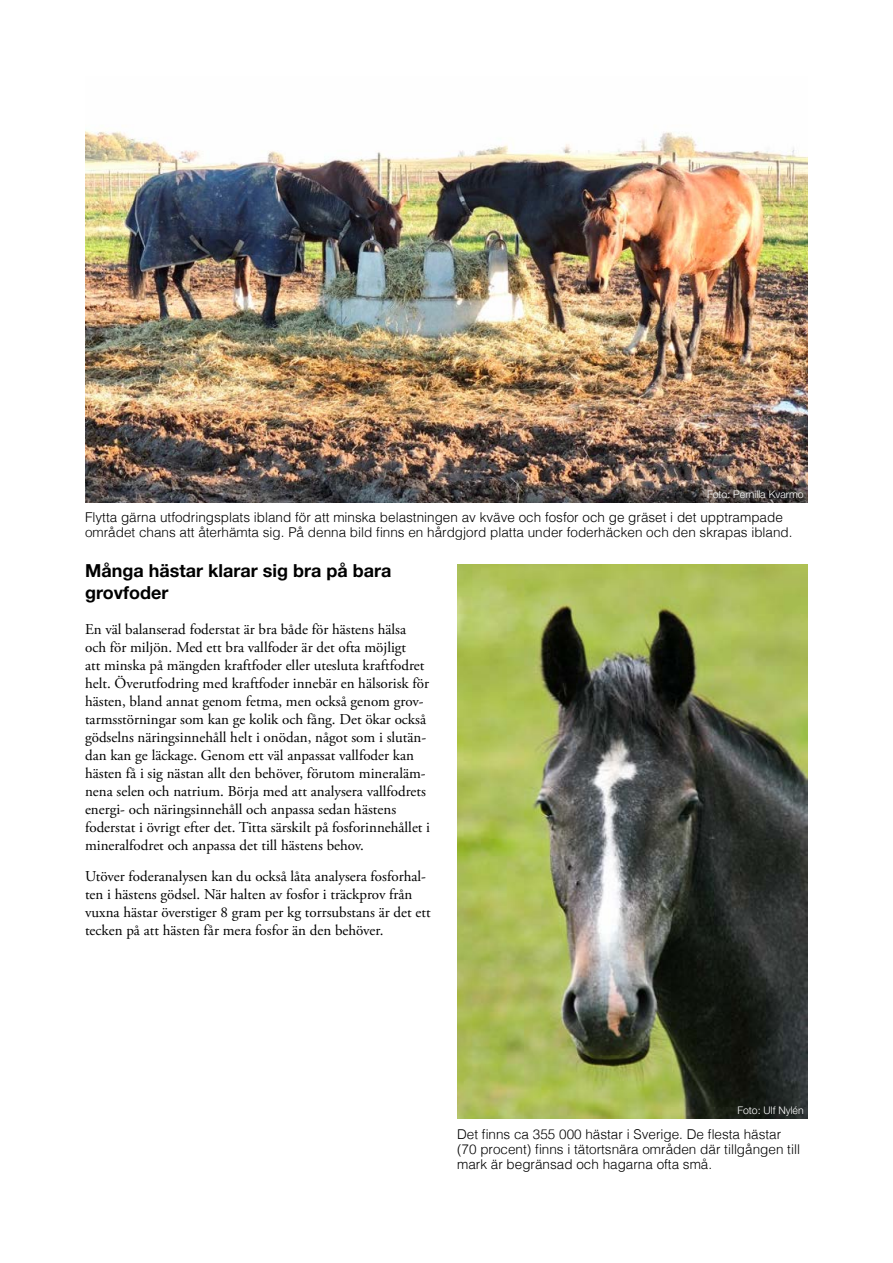
<style>
.page{position:relative;width:893px;height:1263px;background:#fff}
.page>*{position:absolute;margin:0;border:0;box-sizing:border-box;transform-origin:0 0}
.t1{font:700 18px/21.6px "Helvetica Neue LT Com";color:#000}
.t2{font:15px/18px "Adobe Garamond Pro";color:#000}
.t3{font:13.5px/15px "Helvetica Light 2";color:#000}
.t4{font:300 13.5px "Helvetica";color:#000}
.t5{font:300 10.5px "Helvetica Neue LT Com";color:#fff}
</style>
<div class="page">
<img style="left:457px;top:564px;width:351px;height:554px">
<img style="left:85px;top:130px;width:723px;height:372px">
<p class="t5" style="left:707px;top:488px;width:98px">Foto: Pernilla Kvarmo</p>
<p class="t4" style="left:85px;top:505px;width:699px">Flytta gärna utfodringsplats ibland för att minska belastningen av kväve och fosfor och ge gräset i det upptrampade</p>
<p class="t3" style="left:85px;top:523px;width:709px">området chans att återhämta sig. På denna bild finns en hårdgjord platta under foderhäcken och den skrapas ibland.</p>
<p class="t1" style="left:85px;top:559px;width:308px">Många hästar klarar sig bra på bara grovfoder</p>
<p class="t2" style="left:85px;top:621px;width:347px">En väl balanserad foderstat är bra både för hästens hälsa och för miljön. Med ett bra vallfoder är det ofta möjligt<br>att minska på mängden kraftfoder eller utesluta kraftfodret helt. Överutfodring med kraftfoder innebär en hälsorisk för hästen, bland annat genom fetma, men också genom grov&shy;tarmsstörningar som kan ge kolik och fång. Det ökar också gödselns näringsinnehåll helt i onödan, något som i slutän&shy;dan kan ge läckage. Genom ett väl anpassat vallfoder kan hästen få i sig nästan allt den behöver, förutom mineraläm&shy;nena selen och natrium. Börja med att analysera vallfodrets energi- och näringsinnehåll och anpassa sedan hästens foderstat i övrigt efter det. Titta särskilt på fosforinnehållet i mineralfodret och anpassa det till hästens behov.</p>
<p class="t2" style="left:85px;top:867px;width:347px">Utöver foderanalysen kan du också låta analysera fosforhal&shy;ten i hästens gödsel. När halten av fosfor i träckprov från vuxna hästar överstiger 8 gram per kg torrsubstans är det ett tecken på att hästen får mera fosfor än den behöver.</p>
<p class="t5" style="left:737px;top:1104px;width:68px">Foto: Ulf Nylén</p>
<p class="t3" style="left:457px;top:1126px;width:344px">Det finns ca 355 000 hästar i Sverige. De flesta hästar (70 procent) finns i tätortsnära områden där tillgången till</p>
<p class="t4" style="left:457px;top:1153px;width:257px">mark är begränsad och hagarna ofta små.</p>
</div>
